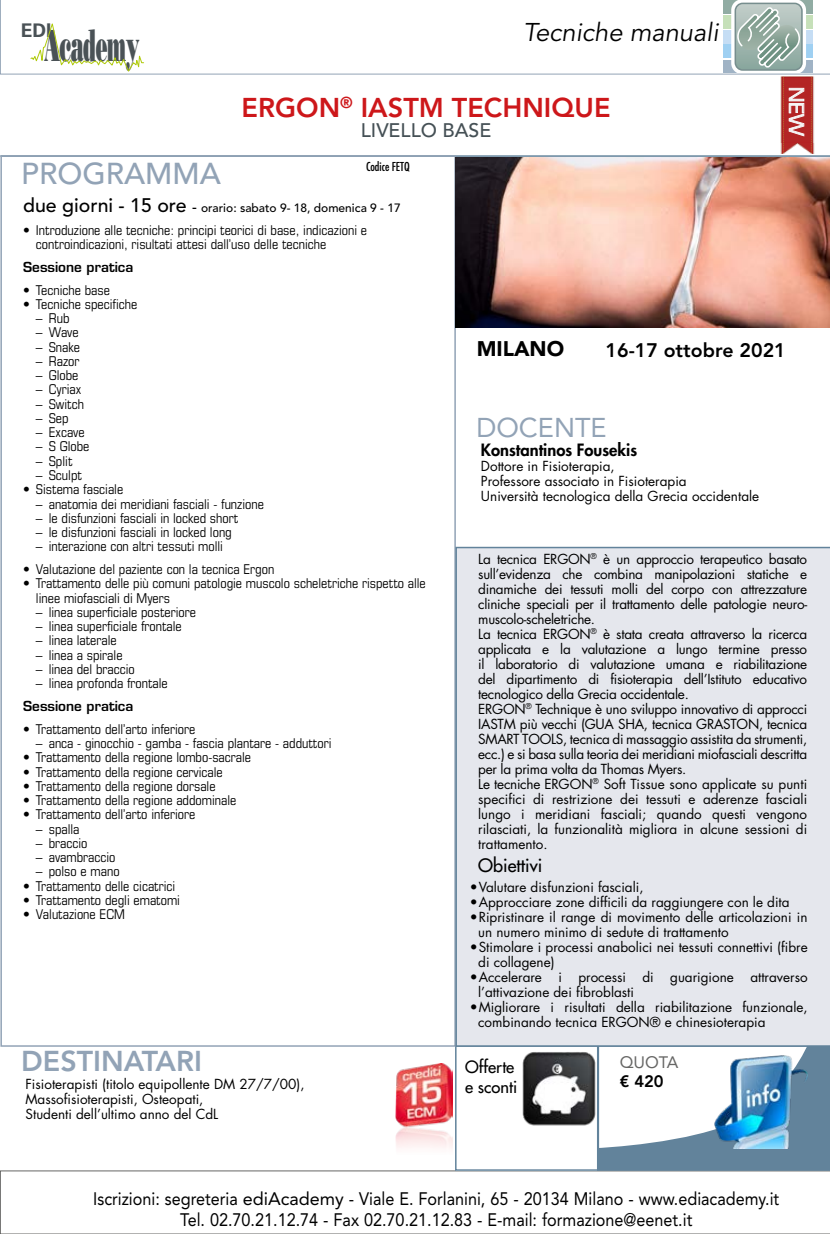
<style>
.page{position:relative;width:830px;height:1234px;background:#fff}
.page>*{position:absolute;margin:0;border:0;box-sizing:border-box;transform-origin:0 0}
.t1{font:44.85px "Bodoni Std Poster";letter-spacing:-.03em;color:#4a5256;scale:.43 1}
.t2{font:500 30px "Avenir LT Std";color:#92a3b6}
.t3{font:800 28.5px "Avenir LT Std";color:#92a3b6}
.t4{font:800 27px "Avenir LT Std";color:#cd171a}
.t5{font:27px "Avenir LT Std";color:#92a3b6}
.t6{font:italic 25.5px "Avenir LT Std";color:#000}
.t7{font:900 21px "Avenir LT Std";color:#000}
.t8{font:800 19.5px "Avenir LT Std";color:#000}
.t9{font:500 19.5px "Avenir LT Std";color:#455055}
.t10{font:19.35px "Eurostile LT Std";color:#f6f6f6}
.t11{font:700 18.75px "Univers LT Std";color:#4a5256}
.t12{font:18px/21px "Avenir LT Std";color:#000;text-align:center;scale:.9 1}
.t13{font:500 18px "Futura Std";color:#000}
.t14{font:800 16.5px "Futura Std";color:#000}
.t15{font:500 16.5px/19.5px "Futura Std";color:#000}
.t16{font:16.5px "Avenir LT Std";color:#666665}
.t17{font:800 16.5px "Avenir LT Std";color:#000}
.t18{font:condensed 13.5px/14.2px "Eurostile LT Std";color:#000}
.t19{font:13.5px/15px "Futura Std";letter-spacing:-.02em;color:#000}
.t20{font:13.5px/14.2px "Futura Std";color:#000}
.t21{font:600 13.5px "Eurostile LT Std";color:#000}
.t22{font:500 12px "Avenir LT Std";color:#000}
.t23{font:condensed 12px "Futura Std";color:#000}
.s1{font-size:19.5px}
.s2{font-size:15px}
</style>
<div class="page">
<svg style="left:0;top:1170px;width:829px;height:63px"></svg>
<div style="left:455px;top:1044px;width:143px;height:126px;border:2px solid #62839b"></div>
<img style="left:522px;top:1051px;width:74px;height:76px">
<svg style="left:0;top:0;width:829px;height:74px"></svg>
<hr style="left:0;top:155px;width:829px;height:2px;background:#62839b">
<svg style="left:596px;top:1046px;width:233px;height:124px"></svg>
<div style="left:455px;top:546px;width:374px;height:500px;background:#e5e7ed"></div>
<img style="left:455px;top:157px;width:374px;height:170px">
<img style="left:395px;top:1063px;width:57px;height:85px">
<img style="left:780px;top:77px;width:34px;height:76px">
<svg style="left:782px;top:77px;width:1px;height:75px"></svg>
<svg style="left:810px;top:77px;width:1px;height:75px"></svg>
<img style="left:712px;top:1054px;width:98px;height:94px">
<h3 class="t11" style="left:21px;top:20px;width:32px">EDI</h3>
<h1 class="t1" style="left:44px;top:17px;width:224px">Academy</h1>
<h2 class="t2" style="left:21px;top:157px;width:201px">PROGRAMMA</h2>
<h3 class="t6" style="left:523px;top:18px;width:197px">Tecniche manuali</h3>
<h3 class="t4" style="left:241px;top:92px;width:370px">ERGON<sup>®</sup> IASTM TECHNIQUE</h3>
<h3 class="t9" style="left:360px;top:119px;width:132px">LIVELLO BASE</h3>
<p class="t23" style="left:366px;top:159px;width:45px">Codice FETQ</p>
<h3 class="t10" style="left:807px;top:87px;width:50px;rotate:90deg">NEW</h3>
<p class="t22" style="left:23px;top:201px;width:379px"><span class="s1">due giorni - 15 ore</span> <span class="s2">-</span> orario: sabato 9- 18, domenica 9 - 17</p>
<p class="t18" style="left:36px;top:222px;width:332px;text-indent:-13px">• Introduzione alle tecniche: principi teorici di base, indicazioni e controindicazioni, risultati attesi dall’uso delle tecniche</p>
<p class="t21" style="left:23px;top:258px;width:112px">Sessione pratica</p>
<p class="t18" style="left:23px;top:282px;width:88px">• Tecniche base</p>
<p class="t18" style="left:23px;top:296px;width:115px">• Tecniche specifiche</p>
<p class="t18" style="left:36px;top:311px;width:35px">– Rub</p>
<p class="t18" style="left:36px;top:325px;width:44px">– Wave</p>
<p class="t18" style="left:36px;top:339px;width:45px">– Snake</p>
<p class="t18" style="left:36px;top:353px;width:45px">– Razor</p>
<p class="t18" style="left:36px;top:368px;width:44px">– Globe</p>
<p class="t18" style="left:36px;top:382px;width:47px">– Cyriax</p>
<p class="t18" style="left:36px;top:396px;width:49px">– Switch</p>
<p class="t18" style="left:36px;top:410px;width:34px">– Sep</p>
<p class="t18" style="left:36px;top:425px;width:50px">– Excave</p>
<p class="t18" style="left:36px;top:439px;width:55px">– S Globe</p>
<p class="t18" style="left:36px;top:453px;width:38px">– Split</p>
<p class="t18" style="left:36px;top:467px;width:47px">– Sculpt</p>
<p class="t18" style="left:23px;top:482px;width:101px">• Sistema fasciale</p>
<p class="t18" style="left:36px;top:496px;width:229px">– anatomia dei meridiani fasciali - funzione</p>
<p class="t18" style="left:36px;top:510px;width:204px">– le disfunzioni fasciali in locked short</p>
<p class="t18" style="left:36px;top:525px;width:197px">– le disfunzioni fasciali in locked long</p>
<p class="t18" style="left:36px;top:539px;width:188px">– interazione con altri tessuti molli</p>
<p class="t18" style="left:23px;top:562px;width:252px">• Valutazione del paziente con la tecnica Ergon</p>
<p class="t18" style="left:36px;top:576px;width:391px;text-indent:-13px">• Trattamento delle più comuni patologie muscolo scheletriche rispetto alle linee miofasciali di Myers</p>
<p class="t18" style="left:36px;top:604px;width:162px">– linea superficiale posteriore</p>
<p class="t18" style="left:36px;top:619px;width:147px">– linea superficiale frontale</p>
<p class="t18" style="left:36px;top:633px;width:82px">– linea laterale</p>
<p class="t18" style="left:36px;top:647px;width:88px">– linea a spirale</p>
<p class="t18" style="left:36px;top:661px;width:100px">– linea del braccio</p>
<p class="t18" style="left:36px;top:676px;width:133px">– linea profonda frontale</p>
<p class="t21" style="left:23px;top:697px;width:112px">Sessione pratica</p>
<p class="t18" style="left:23px;top:721px;width:174px">• Trattamento dell’arto inferiore</p>
<p class="t18" style="left:36px;top:735px;width:297px">– anca - ginocchio - gamba - fascia plantare - adduttori</p>
<p class="t18" style="left:23px;top:750px;width:229px">• Trattamento della regione lombo-sacrale</p>
<p class="t18" style="left:23px;top:764px;width:201px">• Trattamento della regione cervicale</p>
<p class="t18" style="left:23px;top:778px;width:194px">• Trattamento della regione dorsale</p>
<p class="t18" style="left:23px;top:792px;width:214px">• Trattamento della regione addominale</p>
<p class="t18" style="left:23px;top:807px;width:174px">• Trattamento dell’arto inferiore</p>
<p class="t18" style="left:36px;top:821px;width:45px">– spalla</p>
<p class="t18" style="left:36px;top:835px;width:53px">– braccio</p>
<p class="t18" style="left:36px;top:849px;width:81px">– avambraccio</p>
<p class="t18" style="left:36px;top:864px;width:85px">– polso e mano</p>
<p class="t18" style="left:23px;top:878px;width:153px">• Trattamento delle cicatrici</p>
<p class="t18" style="left:23px;top:892px;width:158px">• Trattamento degli ematomi</p>
<p class="t18" style="left:23px;top:906px;width:103px">• Valutazione ECM</p>
<h3 class="t3" style="left:21px;top:1044px;width:182px">DESTINATARI</h3>
<p class="t20" style="left:26px;top:1076px;width:280px;line-height:15px">Fisioterapisti (titolo equipollente DM 27/7/00),<br>Massofisioterapisti, Osteopati,<br>Studenti dell’ultimo anno del CdL</p>
<h3 class="t7" style="left:476px;top:336px;width:89px">MILANO</h3>
<h3 class="t8" style="left:605px;top:338px;width:182px">16-17 ottobre 2021</h3>
<h3 class="t5" style="left:476px;top:412px;width:132px">DOCENTE</h3>
<p class="t14" style="left:480px;top:439px;width:158px">Konstantinos Fousekis</p>
<p class="t20" style="left:480px;top:459px;width:279px;line-height:15px">Dottore in Fisioterapia,<br>Professore associato in Fisioterapia<br>Università tecnologica della Grecia occidentale</p>
<p class="t19" style="left:478px;top:551px;width:330px">La tecnica ERGON<sup>®</sup> è un approccio terapeutico basato sull’evidenza che combina manipolazioni statiche e dinamiche dei tessuti molli del corpo con attrezzature cliniche speciali per il trattamento delle patologie neuro&shy;muscolo-scheletriche.<br>La tecnica ERGON<sup>®</sup> è stata creata attraverso la ricerca applicata e la valutazione a lungo termine presso il laboratorio di valutazione umana e riabilitazione del dipartimento di fisioterapia dell’Istituto educativo tecnologico della Grecia occidentale.<br>ERGON<sup>®</sup> Technique è uno sviluppo innovativo di approcci IASTM più vecchi (GUA SHA, tecnica GRASTON, tecnica SMART TOOLS, tecnica di massaggio assistita da strumenti, ecc.) e si basa sulla teoria dei meridiani miofasciali descritta per la prima volta da Thomas Myers.<br>Le tecniche ERGON<sup>®</sup> Soft Tissue sono applicate su punti specifici di restrizione dei tessuti e aderenze fasciali lungo i meridiani fasciali; quando questi vengono rilasciati, la funzionalità migliora in alcune sessioni di trattamento.</p>
<h3 class="t13" style="left:478px;top:854px;width:66px">Obiettivi</h3>
<p class="t20" style="left:469px;top:879px;width:175px">• Valutare disfunzioni fasciali,</p>
<p class="t20" style="left:469px;top:894px;width:321px">•Approcciare zone difficili da raggiungere con le dita</p>
<p class="t20" style="left:478px;top:910px;width:330px;text-indent:-9px">•Ripristinare il range di movimento delle articolazioni in un numero minimo di sedute di trattamento</p>
<p class="t20" style="left:478px;top:940px;width:331px;text-indent:-9px">• Stimolare i processi anabolici nei tessuti connettivi (fibre di collagene)</p>
<p class="t20" style="left:478px;top:970px;width:331px;text-indent:-9px">• Accelerare i processi di guarigione attraverso l’attivazione dei fibroblasti</p>
<p class="t20" style="left:478px;top:1000px;width:331px;text-indent:-9px">• Migliorare i risultati della riabilitazione funzionale, combinando tecnica ERGON® e chinesioterapia</p>
<p class="t15" style="left:465px;top:1057px;width:54px">Offerte e sconti</p>
<p class="t16" style="left:619px;top:1052px;width:60px">QUOTA</p>
<p class="t17" style="left:619px;top:1071px;width:45px">€ 420</p>
<h3 class="t12" style="left:93px;top:1188px;width:763px">Iscrizioni: segreteria ediAcademy - Viale E. Forlanini, 65 - 20134 Milano - www.ediacademy.it<br>Tel. 02.70.21.12.74 - Fax 02.70.21.12.83 - E-mail: formazione@eenet.it</h3>
</div>
